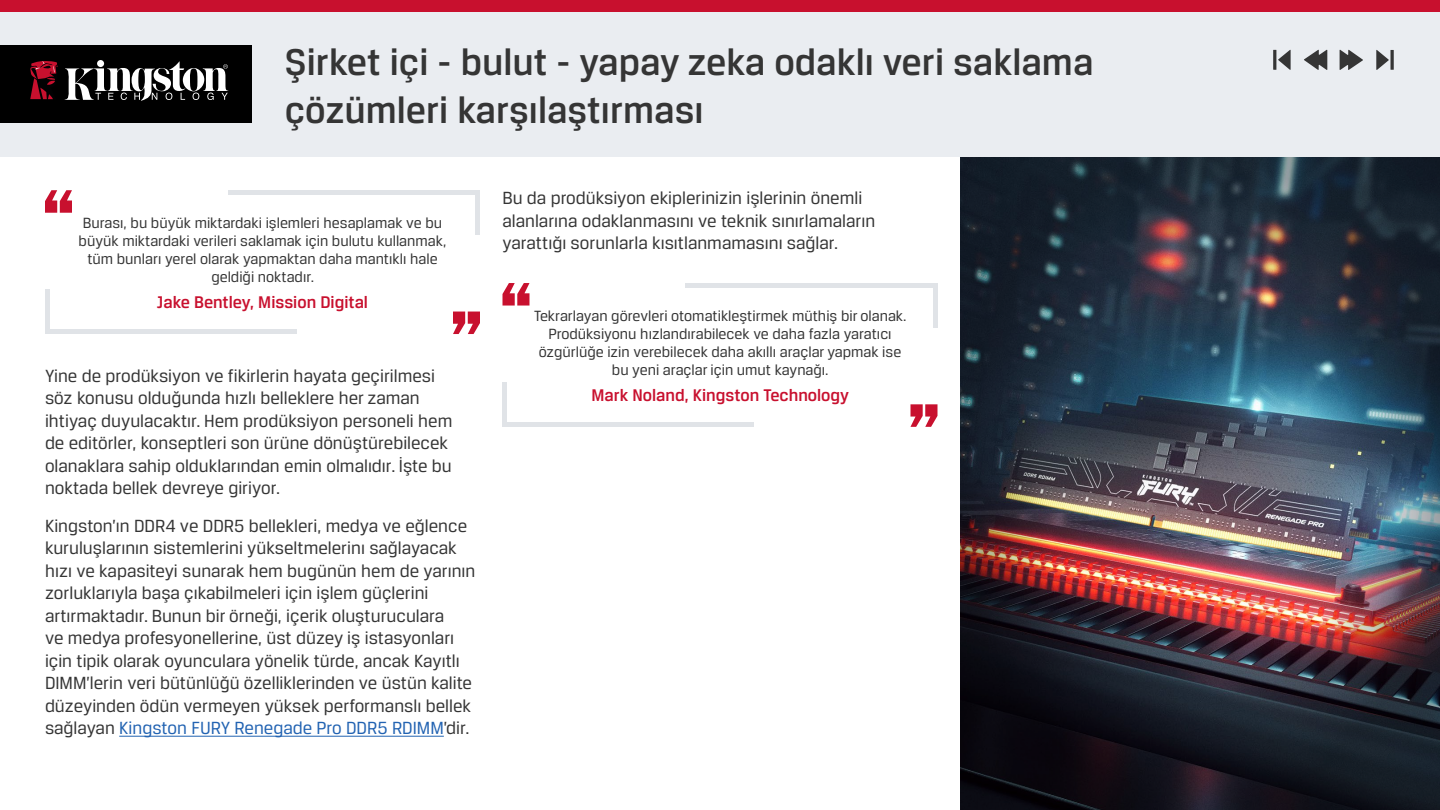
<style>
.page{position:relative;width:1440px;height:810px;background:#fff}
.page>*{position:absolute;margin:0;border:0;box-sizing:border-box;transform-origin:0 0}
.t1{font:500 39.75px/47.7px "Breuer Text";color:#353535}
.t2{font:18.75px/22.5px "Breuer Text";color:#353535}
.t3{font:500 18px "Breuer Text";color:#c8102e}
.t4{font:15.75px/18px "Breuer Text";color:#353535;text-align:center}
.s1{color:#2263b2}
</style>
<div class="page">
<img style="left:960px;top:156px;width:480px;height:654px">
<div style="left:0;top:0;width:1440px;height:156px;background:#eaedf1"></div>
<div style="left:0;top:0;width:1440px;height:11px;background:#c8102e"></div>
<div style="left:0;top:45px;width:251px;height:78px;background:#000"></div>
<div style="left:97px;top:60px;width:7px;height:7px;background:#fff;border-radius:50%"></div>
<svg style="left:65px;top:62px;width:163px;height:39px"></svg>
<svg style="left:30px;top:61px;width:28px;height:39px"></svg>
<svg style="left:1304px;top:50px;width:23px;height:20px"></svg>
<svg style="left:1340px;top:50px;width:23px;height:20px"></svg>
<svg style="left:1273px;top:50px;width:18px;height:20px"></svg>
<svg style="left:1376px;top:50px;width:18px;height:20px"></svg>
<hr style="left:119px;top:736px;width:325px;height:1px;background:#2263b2">
<svg style="left:50px;top:195px;width:430px;height:135px"></svg>
<svg style="left:45px;top:190px;width:27px;height:23px"></svg>
<div style="left:228px;top:190px;width:225px;height:5px;background:#e0e3e7"></div>
<div style="left:453px;top:190px;width:27px;height:5px;background:#e0e3e7"></div>
<hr style="left:476px;top:190px;width:4px;height:23px;background:#e0e3e7">
<div style="left:45px;top:289px;width:5px;height:23px;background:#e0e3e7"></div>
<hr style="left:476px;top:213px;width:4px;height:22px;background:#e0e3e7">
<hr style="left:45px;top:330px;width:27px;height:4px;background:#e0e3e7">
<div style="left:45px;top:312px;width:5px;height:22px;background:#e0e3e7"></div>
<hr style="left:72px;top:330px;width:225px;height:4px;background:#e0e3e7">
<svg style="left:453px;top:312px;width:27px;height:22px"></svg>
<svg style="left:502px;top:283px;width:28px;height:23px"></svg>
<div style="left:686px;top:283px;width:224px;height:5px;background:#e0e3e7"></div>
<div style="left:910px;top:283px;width:28px;height:5px;background:#e0e3e7"></div>
<div style="left:933px;top:283px;width:5px;height:23px;background:#e0e3e7"></div>
<div style="left:502px;top:382px;width:5px;height:22px;background:#e0e3e7"></div>
<div style="left:933px;top:306px;width:5px;height:22px;background:#e0e3e7"></div>
<div style="left:502px;top:422px;width:28px;height:5px;background:#e0e3e7"></div>
<div style="left:502px;top:404px;width:5px;height:23px;background:#e0e3e7"></div>
<div style="left:530px;top:422px;width:224px;height:5px;background:#e0e3e7"></div>
<svg style="left:910px;top:404px;width:28px;height:23px"></svg>
<h1 class="t1" style="left:285px;top:37px;width:810px">Şirket içi - bulut - yapay zeka odaklı veri saklama çözümleri karşılaştırması</h1>
<p class="t4" style="left:79px;top:214px;width:369px">Burası, bu büyük miktardaki işlemleri hesaplamak ve bu büyük miktardaki verileri saklamak için bulutu kullanmak, tüm bunları yerel olarak yapmaktan daha mantıklı hale geldiği noktadır.</p>
<p class="t3" style="left:157px;top:292px;width:213px">Jake Bentley, Mission Digital</p>
<p class="t2" style="left:45px;top:364px;width:409px">Yine de prodüksiyon ve fikirlerin hayata geçirilmesi söz konusu olduğunda hızlı belleklere her zaman ihtiyaç duyulacaktır. Hem prodüksiyon personeli hem de editörler, konseptleri son ürüne dönüştürebilecek olanaklara sahip olduklarından emin olmalıdır. İşte bu noktada bellek devreye giriyor.</p>
<p class="t2" style="left:45px;top:514px;width:432px">Kingston’ın DDR4 ve DDR5 bellekleri, medya ve eğlence kuruluşlarının sistemlerini yükseltmelerinı sağlayacak hızı ve kapasiteyi sunarak hem bugünün hem de yarının zorluklarıyla başa çıkabilmeleri için işlem güçlerini artırmaktadır. Bunun bir örneği, içerik oluşturuculara<br>ve medya profesyonellerine, üst düzey iş istasyonları için tipik olarak oyunculara yönelik türde, ancak Kayıtlı DIMM’lerin veri bütünlüğü özelliklerinden ve üstün kalite düzeyinden ödün vermeyen yüksek performanslı bellek sağlayan <span class="s1">Kingston FURY Renegade Pro DDR5 RDIMM</span>’dir.</p>
<p class="t2" style="left:502px;top:187px;width:374px">Bu da prodüksiyon ekiplerinizin işlerinin önemli alanlarına odaklanmasını ve teknik sınırlamaların yarattığı sorunlarla kısıtlanmamasını sağlar.</p>
<p class="t4" style="left:534px;top:307px;width:374px">Tekrarlayan görevleri otomatikleştirmek müthiş bir olanak.<br>Prodüksiyonu hızlandırabilecek ve daha fazla yaratıcı özgürlüğe izin verebilecek daha akıllı araçlar yapmak ise bu yeni araçlar için umut kaynağı.</p>
<p class="t3" style="left:591px;top:385px;width:259px">Mark Noland, Kingston Technology</p>
</div>
